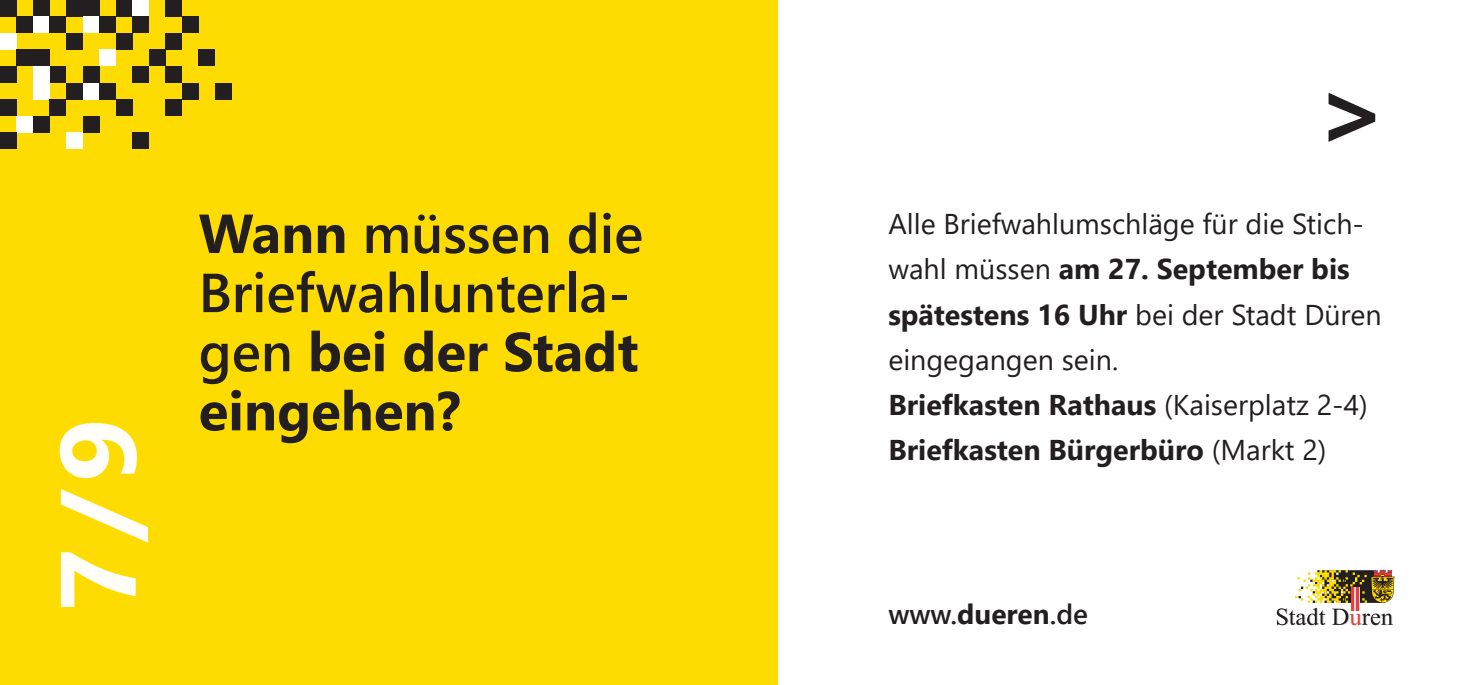
<style>
.page{position:relative;width:1474px;height:685px;background:#fff}
.page>*{position:absolute;margin:0;border:0;box-sizing:border-box;transform-origin:0 0}
.t1{font:700 106.75px "Segoe UI";color:#fff;scale:1.05 1}
.t2{font:700 97.48px "Segoe UI";color:#231f20;scale:1.05 1}
.t3{font:600 54.77px/59.1px "Segoe UI";color:#231f20}
.t4{font:28.53px/45.3px "Segoe UI";color:#231f20}
.t5{font:600 28px "Segoe UI";color:#231f20}
.s1{font-weight:700}
</style>
<div class="page">
<div style="left:0;top:0;width:778px;height:685px;background:#ffdc01"></div>
<div style="left:0;top:0;width:17px;height:17px;background:#231f20"></div>
<div style="left:33px;top:0;width:17px;height:17px;background:#231f20"></div>
<div style="left:66px;top:0;width:17px;height:17px;background:#231f20"></div>
<div style="left:83px;top:0;width:16px;height:17px;background:#231f20"></div>
<div style="left:116px;top:0;width:16px;height:17px;background:#231f20"></div>
<div style="left:132px;top:0;width:17px;height:17px;background:#fff"></div>
<div style="left:165px;top:0;width:17px;height:17px;background:#231f20"></div>
<div style="left:17px;top:17px;width:16px;height:16px;background:#231f20"></div>
<div style="left:33px;top:17px;width:17px;height:16px;background:#fff"></div>
<div style="left:50px;top:17px;width:16px;height:16px;background:#231f20"></div>
<div style="left:83px;top:17px;width:16px;height:16px;background:#fff"></div>
<div style="left:99px;top:17px;width:17px;height:16px;background:#231f20"></div>
<div style="left:132px;top:17px;width:17px;height:16px;background:#231f20"></div>
<div style="left:182px;top:17px;width:17px;height:16px;background:#231f20"></div>
<div style="left:0;top:33px;width:17px;height:17px;background:#fff"></div>
<div style="left:66px;top:33px;width:17px;height:17px;background:#231f20"></div>
<div style="left:116px;top:33px;width:16px;height:17px;background:#231f20"></div>
<div style="left:165px;top:33px;width:17px;height:17px;background:#231f20"></div>
<div style="left:17px;top:50px;width:16px;height:16px;background:#231f20"></div>
<div style="left:33px;top:50px;width:17px;height:16px;background:#231f20"></div>
<div style="left:99px;top:50px;width:17px;height:16px;background:#fff"></div>
<div style="left:149px;top:50px;width:16px;height:16px;background:#231f20"></div>
<div style="left:199px;top:50px;width:16px;height:16px;background:#231f20"></div>
<div style="left:0;top:66px;width:17px;height:17px;background:#231f20"></div>
<div style="left:50px;top:66px;width:16px;height:17px;background:#231f20"></div>
<div style="left:83px;top:66px;width:16px;height:17px;background:#231f20"></div>
<div style="left:132px;top:66px;width:17px;height:17px;background:#231f20"></div>
<div style="left:165px;top:66px;width:17px;height:17px;background:#231f20"></div>
<div style="left:33px;top:83px;width:17px;height:16px;background:#fff"></div>
<div style="left:66px;top:83px;width:17px;height:16px;background:#231f20"></div>
<div style="left:83px;top:83px;width:16px;height:16px;background:#fff"></div>
<div style="left:99px;top:83px;width:17px;height:16px;background:#231f20"></div>
<div style="left:182px;top:83px;width:17px;height:16px;background:#231f20"></div>
<div style="left:215px;top:83px;width:17px;height:16px;background:#231f20"></div>
<div style="left:0;top:99px;width:17px;height:17px;background:#231f20"></div>
<div style="left:50px;top:99px;width:16px;height:17px;background:#231f20"></div>
<div style="left:116px;top:99px;width:16px;height:17px;background:#231f20"></div>
<div style="left:165px;top:99px;width:17px;height:17px;background:#231f20"></div>
<div style="left:17px;top:116px;width:16px;height:16px;background:#fff"></div>
<div style="left:33px;top:116px;width:17px;height:16px;background:#231f20"></div>
<div style="left:33px;top:66px;width:17px;height:17px;background:#fff"></div>
<div style="left:0;top:132px;width:17px;height:17px;background:#231f20"></div>
<div style="left:66px;top:132px;width:17px;height:17px;background:#fff"></div>
<div style="left:132px;top:132px;width:17px;height:17px;background:#231f20"></div>
<div style="left:83px;top:116px;width:16px;height:16px;background:#231f20"></div>
<svg style="left:1276px;top:569px;width:118px;height:56px"></svg>
<h1 class="t1" style="left:-3px;top:612px;width:186px;rotate:-90deg">7/9</h1>
<h3 class="t3" style="left:199px;top:199px;width:446px"><span class="s1">Wann</span> müssen die<br>Briefwahlunterla&shy;gen <span class="s1">bei der Stadt eingehen?</span></h3>
<h2 class="t2" style="left:1315px;top:19px;width:70px">&gt;</h2>
<p class="t4" style="left:888px;top:198px;width:495px">Alle Briefwahlumschläge für die Stich&shy;wahl müssen <span class="s1">am 27. September bis spätestens 16 Uhr</span> bei der Stadt Düren eingegangen sein.<br><span class="s1">Briefkasten Rathaus</span> (Kaiserplatz 2-4)<br><span class="s1">Briefkasten Bürgerbüro</span> (Markt 2)</p>
<p class="t5" style="left:888px;top:587px;width:201px">www.<span class="s1">dueren</span>.de</p>
</div>
